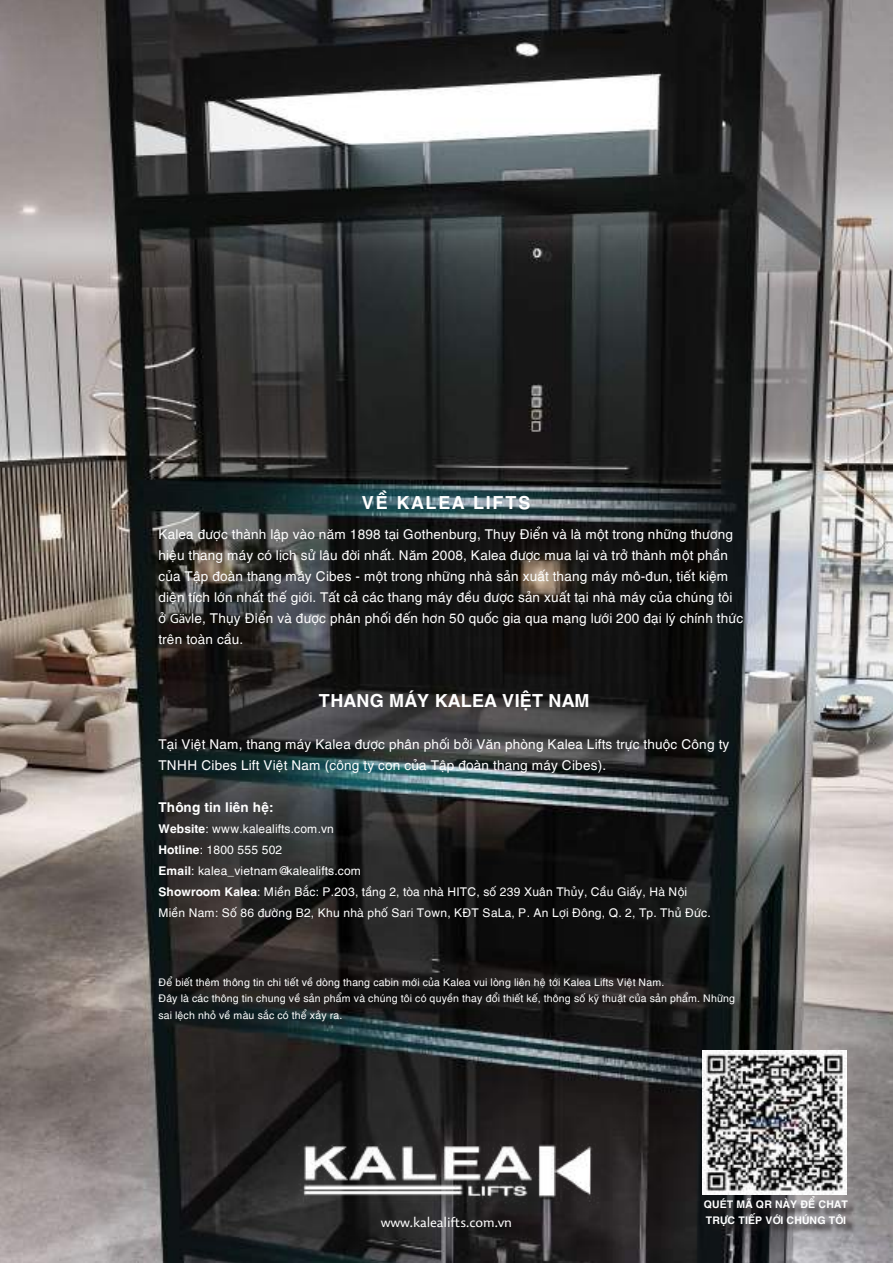
<style>
.page{position:relative;width:893px;height:1263px;background:#fff}
.page>*{position:absolute;margin:0;border:0;box-sizing:border-box;transform-origin:0 0}
.t1{font:18px "SVN Helvesbold";letter-spacing:-.01em;color:#fff}
.t2{font:18px "SVN Helvesbold";letter-spacing:.075em;color:#fff}
.t3{font:13.5px/21px "SVN Helves";letter-spacing:-.01em;color:#fff}
.t4{font:300 13.5px "Dederon SLOT";letter-spacing:-.01em;color:#fff}
.t5{font:13.5px "SVN Helvesbold";letter-spacing:-.01em;color:#fff}
.t6{font:12px/21px "SVN Helves";letter-spacing:-.01em;color:#fff}
.t7{font:10.5px/16.5px "SVN Helves";letter-spacing:-.01em;color:#fff}
.t8{font:10.5px/16.5px "SVN Helvesbold";letter-spacing:-.01em;color:#fff}
.s1{font-family:"Myriad Pro"}
.s2{font-family:"SVN Helvesbold"}
</style>
<div class="page">
<img style="left:0;top:0;width:893px;height:1263px">
<img style="left:263px;top:1133px;width:367px;height:72px">
<svg style="left:160px;top:978px;width:585px;height:53px;background:#1b1d1d"></svg>
<svg style="left:706px;top:1198px;width:152px;height:38px;background:#545457"></svg>
<img style="left:703px;top:1050px;width:144px;height:144px">
<h1 class="t2" style="left:362px;top:488px;width:171px">VỀ KALEA LIFTS</h1>
<p class="t3" style="left:158px;top:522px;width:587px">Kalea được thành lập vào năm 1898 tại Gothenburg, Thụy Điển và là một trong những thương hiệu thang máy có lịch sử lâu đời nhất. Năm 2008, Kalea được mua lại và trở thành một phần của Tập đoàn thang máy Cibes - một trong những nhà sản xuất thang máy mô-đun, tiết kiệm diện tích lớn nhất thế giới. Tất cả các thang máy đều được sản xuất tại nhà máy của chúng tôi ở <span class="s1">Gävl</span>e, Thụy Điển và được phân phối đến hơn 50 quốc gia qua mạng lưới 200 đại lý chính thức trên toàn cầu.</p>
<h1 class="t1" style="left:319px;top:686px;width:273px">THANG MÁY KALEA VIỆT NAM</h1>
<p class="t3" style="left:158px;top:732px;width:573px">Tại Việt Nam, thang máy Kalea được phân phối bởi Văn phòng Kalea Lifts trực thuộc Công ty<br>TNHH Cibes Lift Việt Nam (công ty con của Tập đoàn thang máy Cibes).</p>
<p class="t5" style="left:158px;top:796px;width:117px">Thông tin liên hệ:</p>
<p class="t6" style="left:158px;top:817px;width:554px"><span class="s2">Website</span>: www.kalealifts.com.vn<br><span class="s2">Hotline</span>: 1800 555 502<br><span class="s2">Email</span>: kalea_vietnam@kalealifts.com<br><span class="s2">Showroom Kalea</span>: Miền Bắc: P.203, tầng 2, tòa nhà HITC, số 239 Xuân Thủy, Cầu Giấy, Hà Nội Miền Nam: Số 86 đường B2, Khu nhà phố Sari Town, KĐT SaLa, P. An Lợi Đông, Q. 2, Tp. Thủ Đức.</p>
<p class="t7" style="left:158px;top:972px;width:578px">Để biết thêm thông tin chi tiết về dòng thang cabin mới của Kalea vui lòng liên hệ tới Kalea Lifts Việt Nam.<br>Đây là các thông tin chung về sản phẩm và chúng tôi có quyền thay đổi thiết kế, thông số kỹ thuật của sản phẩm. Những sai lệch nhỏ về màu sắc có thể xảy ra.</p>
<p class="t4" style="left:381px;top:1214px;width:133px">www.kalealifts.com.vn</p>
<p class="t8" style="left:704px;top:1194px;width:146px">QUÉT MÃ QR NÀY ĐỂ CHAT<br>TRỰC TIẾP VỚI CHÚNG TÔI</p>
</div>
